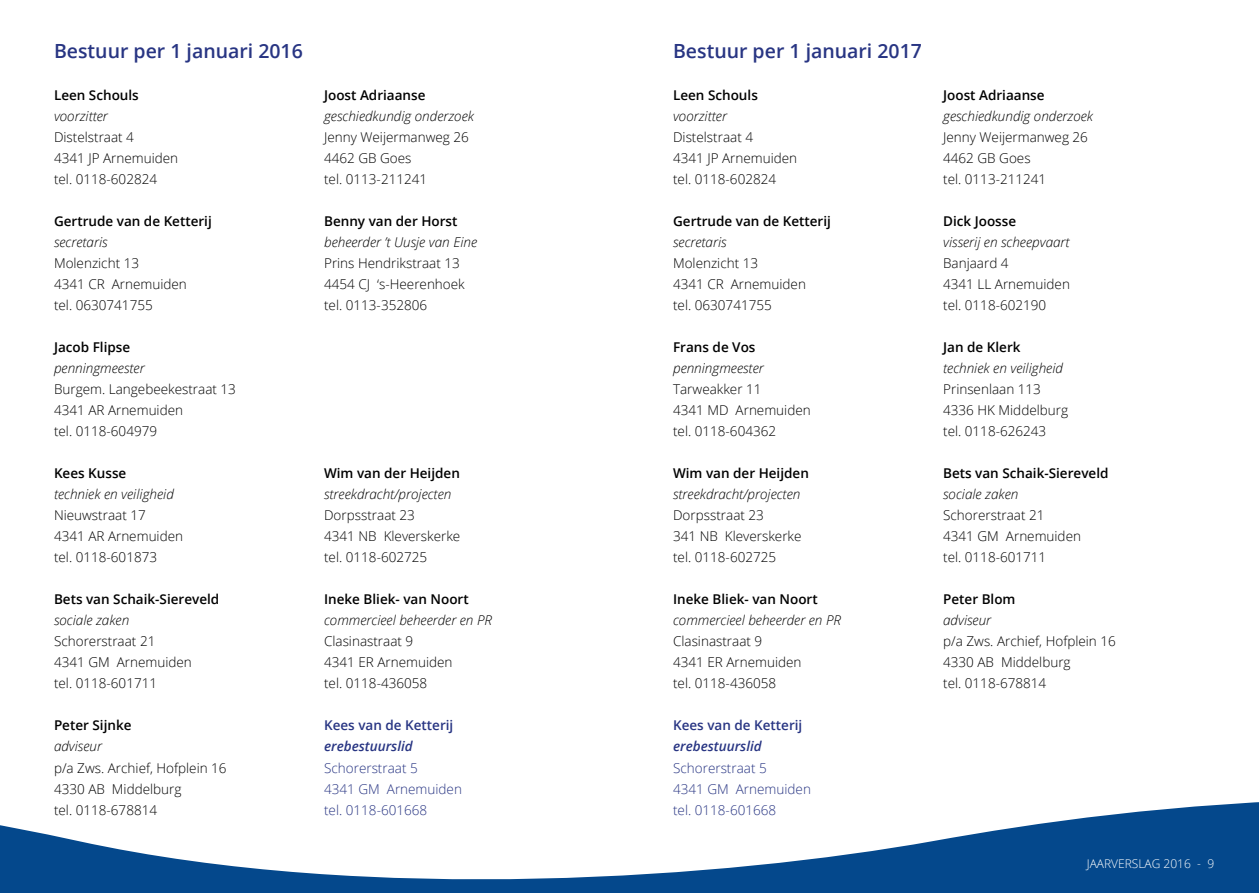
<style>
.page{position:relative;width:1259px;height:893px;background:#fff}
.page>*{position:absolute;margin:0;border:0;box-sizing:border-box;transform-origin:0 0}
.t1{font:600 19.5px "Open Sans";color:#283583}
.t2{font:300 13.5px/21px "Open Sans";color:#000}
.t3{font:italic 300 13.5px "Open Sans";color:#000}
.t4{font:600 13.5px "Open Sans";color:#000}
.t5{font:300 13.5px/21px "Open Sans";color:#283583}
.t6{font:600 13.5px "Open Sans";color:#283583}
.t7{font:italic 600 13.5px "Open Sans";color:#283583}
.t8{font:300 12px "Open Sans";color:#fff}
</style>
<div class="page">
<svg style="left:0;top:802px;width:1259px;height:91px"></svg>
<h1 class="t1" style="left:54px;top:38px;width:250px">Bestuur per 1 januari 2016</h1>
<p class="t4" style="left:54px;top:86px;width:86px">Leen Schouls</p>
<p class="t4" style="left:324px;top:86px;width:103px">Joost Adriaanse</p>
<p class="t3" style="left:54px;top:107px;width:55px">voorzitter</p>
<p class="t3" style="left:324px;top:107px;width:151px">geschiedkundig onderzoek</p>
<p class="t2" style="left:54px;top:127px;width:81px">Distelstraat 4</p>
<p class="t2" style="left:324px;top:127px;width:146px">Jenny Weijermanweg 26</p>
<p class="t2" style="left:54px;top:148px;width:126px">4341 JP Arnemuiden</p>
<p class="t2" style="left:324px;top:148px;width:89px">4462 GB Goes</p>
<p class="t2" style="left:54px;top:169px;width:105px">tel. 0118-602824</p>
<p class="t2" style="left:324px;top:169px;width:105px">tel. 0113-211241</p>
<p class="t4" style="left:54px;top:212px;width:159px">Gertrude van de Ketterij</p>
<p class="t4" style="left:324px;top:212px;width:135px">Benny van der Horst</p>
<p class="t3" style="left:54px;top:233px;width:55px">secretaris</p>
<p class="t3" style="left:324px;top:233px;width:155px">beheerder ’t Uusje van Eine</p>
<p class="t2" style="left:54px;top:253px;width:87px">Molenzicht 13</p>
<p class="t2" style="left:324px;top:253px;width:137px">Prins Hendrikstraat 13</p>
<p class="t2" style="left:54px;top:274px;width:134px">4341 CR Arnemuiden</p>
<p class="t2" style="left:324px;top:274px;width:142px">4454 CJ ‘s-Heerenhoek</p>
<p class="t2" style="left:54px;top:295px;width:100px">tel. 0630741755</p>
<p class="t2" style="left:324px;top:295px;width:105px">tel. 0113-352806</p>
<p class="t4" style="left:54px;top:338px;width:78px">Jacob Flipse</p>
<p class="t3" style="left:54px;top:359px;width:92px">penningmeester</p>
<p class="t2" style="left:54px;top:379px;width:183px">Burgem. Langebeekestraat 13<br>4341 AR Arnemuiden<br>tel. 0118-604979</p>
<p class="t4" style="left:54px;top:464px;width:74px">Kees Kusse</p>
<p class="t4" style="left:324px;top:464px;width:137px">Wim van der Heijden</p>
<p class="t3" style="left:54px;top:485px;width:121px">techniek en veiligheid</p>
<p class="t3" style="left:324px;top:485px;width:129px">streekdracht/projecten</p>
<p class="t2" style="left:54px;top:505px;width:93px">Nieuwstraat 17</p>
<p class="t2" style="left:324px;top:505px;width:92px">Dorpsstraat 23</p>
<p class="t2" style="left:54px;top:526px;width:131px">4341 AR Arnemuiden</p>
<p class="t2" style="left:324px;top:526px;width:138px">4341 NB Kleverskerke</p>
<p class="t2" style="left:54px;top:547px;width:105px">tel. 0118-601873</p>
<p class="t2" style="left:324px;top:547px;width:105px">tel. 0118-602725</p>
<p class="t4" style="left:54px;top:590px;width:167px">Bets van Schaik-Siereveld</p>
<p class="t4" style="left:324px;top:590px;width:146px">Ineke Bliek- van Noort</p>
<p class="t3" style="left:54px;top:611px;width:77px">sociale zaken</p>
<p class="t3" style="left:324px;top:611px;width:169px">commercieel beheerder en PR</p>
<p class="t2" style="left:54px;top:631px;width:103px">Schorerstraat 21</p>
<p class="t2" style="left:324px;top:631px;width:91px">Clasinastraat 9</p>
<p class="t2" style="left:54px;top:652px;width:139px">4341 GM Arnemuiden</p>
<p class="t2" style="left:324px;top:652px;width:130px">4341 ER Arnemuiden</p>
<p class="t2" style="left:54px;top:673px;width:105px">tel. 0118-601711</p>
<p class="t2" style="left:324px;top:673px;width:105px">tel. 0118-436058</p>
<p class="t4" style="left:54px;top:716px;width:79px">Peter Sijnke</p>
<p class="t6" style="left:324px;top:716px;width:131px">Kees van de Ketterij</p>
<p class="t3" style="left:54px;top:737px;width:50px">adviseur</p>
<p class="t7" style="left:324px;top:737px;width:90px">erebestuurslid</p>
<p class="t2" style="left:54px;top:757px;width:174px">p/a Zws. Archief, Hofplein 16</p>
<p class="t5" style="left:324px;top:757px;width:95px">Schorerstraat 5</p>
<p class="t2" style="left:54px;top:778px;width:129px">4330 AB Middelburg</p>
<p class="t5" style="left:324px;top:778px;width:139px">4341 GM Arnemuiden</p>
<p class="t2" style="left:54px;top:799px;width:105px">tel. 0118-678814</p>
<p class="t5" style="left:324px;top:799px;width:105px">tel. 0118-601668</p>
<h1 class="t1" style="left:673px;top:38px;width:250px">Bestuur per 1 januari 2017</h1>
<p class="t4" style="left:673px;top:86px;width:86px">Leen Schouls</p>
<p class="t4" style="left:943px;top:86px;width:103px">Joost Adriaanse</p>
<p class="t3" style="left:673px;top:107px;width:55px">voorzitter</p>
<p class="t3" style="left:943px;top:107px;width:151px">geschiedkundig onderzoek</p>
<p class="t2" style="left:673px;top:127px;width:81px">Distelstraat 4</p>
<p class="t2" style="left:943px;top:127px;width:146px">Jenny Weijermanweg 26</p>
<p class="t2" style="left:673px;top:148px;width:126px">4341 JP Arnemuiden</p>
<p class="t2" style="left:943px;top:148px;width:89px">4462 GB Goes</p>
<p class="t2" style="left:673px;top:169px;width:105px">tel. 0118-602824</p>
<p class="t2" style="left:943px;top:169px;width:105px">tel. 0113-211241</p>
<p class="t4" style="left:673px;top:212px;width:159px">Gertrude van de Ketterij</p>
<p class="t4" style="left:943px;top:212px;width:75px">Dick Joosse</p>
<p class="t3" style="left:673px;top:233px;width:55px">secretaris</p>
<p class="t3" style="left:943px;top:233px;width:128px">visserij en scheepvaart</p>
<p class="t2" style="left:673px;top:253px;width:87px">Molenzicht 13</p>
<p class="t2" style="left:943px;top:253px;width:67px">Banjaard 4</p>
<p class="t2" style="left:673px;top:274px;width:134px">4341 CR Arnemuiden</p>
<p class="t2" style="left:943px;top:274px;width:128px">4341 LL Arnemuiden</p>
<p class="t2" style="left:673px;top:295px;width:100px">tel. 0630741755</p>
<p class="t2" style="left:943px;top:295px;width:105px">tel. 0118-602190</p>
<p class="t4" style="left:673px;top:338px;width:84px">Frans de Vos</p>
<p class="t4" style="left:943px;top:338px;width:79px">Jan de Klerk</p>
<p class="t3" style="left:673px;top:359px;width:92px">penningmeester</p>
<p class="t3" style="left:943px;top:359px;width:121px">techniek en veiligheid</p>
<p class="t2" style="left:673px;top:379px;width:90px">Tarweakker 11</p>
<p class="t2" style="left:943px;top:379px;width:99px">Prinsenlaan 113</p>
<p class="t2" style="left:673px;top:400px;width:139px">4341 MD Arnemuiden</p>
<p class="t2" style="left:943px;top:400px;width:126px">4336 HK Middelburg</p>
<p class="t2" style="left:673px;top:421px;width:105px">tel. 0118-604362</p>
<p class="t2" style="left:943px;top:421px;width:105px">tel. 0118-626243</p>
<p class="t4" style="left:673px;top:464px;width:137px">Wim van der Heijden</p>
<p class="t4" style="left:943px;top:464px;width:167px">Bets van Schaik-Siereveld</p>
<p class="t3" style="left:673px;top:485px;width:129px">streekdracht/projecten</p>
<p class="t3" style="left:943px;top:485px;width:77px">sociale zaken</p>
<p class="t2" style="left:673px;top:505px;width:92px">Dorpsstraat 23</p>
<p class="t2" style="left:943px;top:505px;width:103px">Schorerstraat 21</p>
<p class="t2" style="left:673px;top:526px;width:130px">341 NB Kleverskerke</p>
<p class="t2" style="left:943px;top:526px;width:139px">4341 GM Arnemuiden</p>
<p class="t2" style="left:673px;top:547px;width:105px">tel. 0118-602725</p>
<p class="t2" style="left:943px;top:547px;width:105px">tel. 0118-601711</p>
<p class="t4" style="left:673px;top:590px;width:146px">Ineke Bliek- van Noort</p>
<p class="t4" style="left:943px;top:590px;width:74px">Peter Blom</p>
<p class="t3" style="left:673px;top:611px;width:169px">commercieel beheerder en PR</p>
<p class="t3" style="left:943px;top:611px;width:50px">adviseur</p>
<p class="t2" style="left:673px;top:631px;width:91px">Clasinastraat 9</p>
<p class="t2" style="left:943px;top:631px;width:174px">p/a Zws. Archief, Hofplein 16</p>
<p class="t2" style="left:673px;top:652px;width:130px">4341 ER Arnemuiden</p>
<p class="t2" style="left:943px;top:652px;width:129px">4330 AB Middelburg</p>
<p class="t2" style="left:673px;top:673px;width:105px">tel. 0118-436058</p>
<p class="t2" style="left:943px;top:673px;width:105px">tel. 0118-678814</p>
<p class="t6" style="left:673px;top:716px;width:131px">Kees van de Ketterij</p>
<p class="t7" style="left:673px;top:737px;width:90px">erebestuurslid</p>
<p class="t5" style="left:673px;top:757px;width:139px">Schorerstraat 5<br>4341 GM Arnemuiden tel. 0118-601668</p>
<p class="t8" style="left:1086px;top:855px;width:129px">JAARVERSLAG 2016 - 9</p>
</div>
